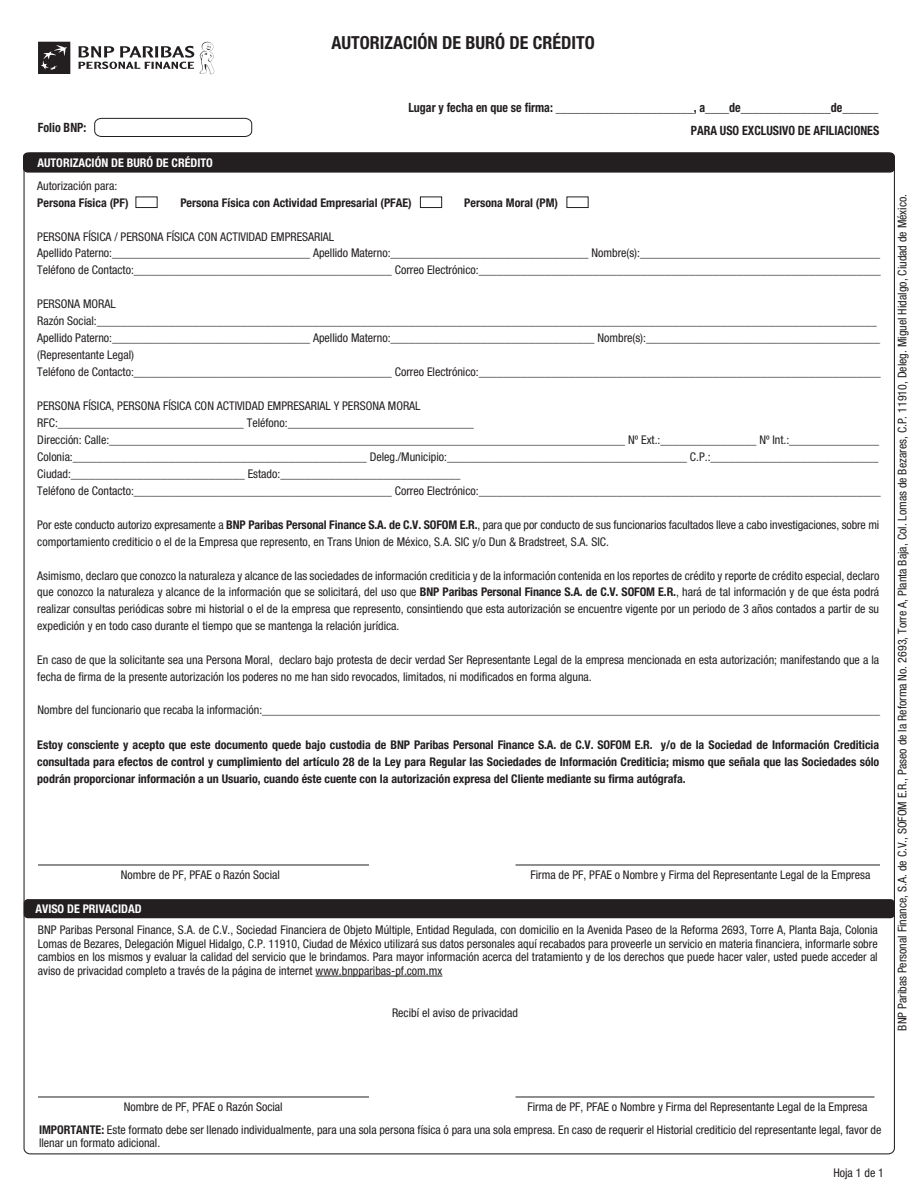
<style>
.page{position:relative;width:918px;height:1188px;background:#fff}
.page>*{position:absolute;margin:0;border:0;box-sizing:border-box;transform-origin:0 0}
.t1{font:700 condensed 18px "Helvetica Neue LT Std";color:#231f20}
.t2{font:700 condensed 12.9px "Helvetica Neue LT Std";color:#231f20;scale:.94 1}
.t3{font:condensed 12px/17px "Helvetica Neue LT Std";color:#231f20}
.t4{font:700 condensed 12px/17px "Helvetica Neue LT Std";color:#231f20;text-align:justify}
.t5{font:700 condensed 12px "Helvetica Neue LT Std";color:#fff}
.s1{font-weight:700}
</style>
<div class="page">
<div style="left:24px;top:153px;width:870px;height:19px;background:#231f20;border-radius:4px"></div>
<div style="left:23px;top:153px;width:872px;height:19px;border:1px solid #231f20;border-radius:4px"></div>
<div style="left:136px;top:197px;width:22px;height:11px;border:1px solid #231f20"></div>
<div style="left:420px;top:197px;width:22px;height:11px;border:1px solid #231f20"></div>
<div style="left:567px;top:197px;width:22px;height:11px;border:1px solid #231f20"></div>
<div style="left:24px;top:899px;width:871px;height:19px;background:#231f20;border-radius:4px"></div>
<hr style="left:316px;top:976px;width:126px;height:1px;background:#231f20">
<svg style="left:94px;top:118px;width:158px;height:19px"></svg>
<hr style="left:38px;top:865px;width:331px;height:1px;background:#231f20">
<hr style="left:516px;top:865px;width:364px;height:1px;background:#231f20">
<hr style="left:38px;top:1097px;width:331px;height:1px;background:#231f20">
<hr style="left:516px;top:1097px;width:359px;height:1px;background:#231f20">
<svg style="left:38px;top:42px;width:32px;height:32px"></svg>
<svg style="left:78px;top:41px;width:136px;height:33px"></svg>
<h1 class="t1" style="left:332px;top:31px;width:265px">AUTORIZACIÓN DE BURÓ DE CRÉDITO</h1>
<p class="t2" style="left:408px;top:100px;width:502px">Lugar y fecha en que se firma: _______________________, a____de_______________de______</p>
<p class="t2" style="left:38px;top:120px;width:53px">Folio BNP:</p>
<p class="t2" style="left:691px;top:122px;width:202px">PARA USO EXCLUSIVO DE AFILIACIONES</p>
<p class="t5" style="left:37px;top:156px;width:177px">AUTORIZACIÓN DE BURÓ DE CRÉDITO</p>
<p class="t3" style="left:37px;top:177px;width:81px">Autorización para:</p>
<p class="t4" style="left:37px;top:194px;width:93px">Persona Física (PF)</p>
<p class="t4" style="left:180px;top:194px;width:233px">Persona Física con Actividad Empresarial (PFAE)</p>
<p class="t4" style="left:464px;top:194px;width:95px">Persona Moral (PM)</p>
<p class="t3" style="left:37px;top:228px;width:845px">PERSONA FÍSICA / PERSONA FÍSICA CON ACTIVIDAD EMPRESARIAL<br>Apellido Paterno:_________________________________ Apellido Materno:_________________________________ Nombre(s):________________________________________<br>Teléfono de Contacto:___________________________________________ Correo Electrónico:___________________________________________________________________</p>
<p class="t3" style="left:37px;top:296px;width:845px">PERSONA MORAL<br>Razón Social:__________________________________________________________________________________________________________________________________ Apellido Paterno:_________________________________ Apellido Materno:__________________________________ Nombre(s):_______________________________________ (Representante Legal)<br>Teléfono de Contacto:___________________________________________ Correo Electrónico:___________________________________________________________________</p>
<p class="t3" style="left:37px;top:397px;width:845px">PERSONA FÍSICA, PERSONA FÍSICA CON ACTIVIDAD EMPRESARIAL Y PERSONA MORAL<br>RFC:_______________________________ Teléfono:_______________________________<br>Dirección: Calle:______________________________________________________________________________________ Nº Ext.:________________ Nº Int.:_______________ Colonia:_________________________________________________ Deleg./Municipio:________________________________________ C.P.:____________________________ Ciudad:_____________________________ Estado:______________________________<br>Teléfono de Contacto:___________________________________________ Correo Electrónico:___________________________________________________________________</p>
<p class="t3" style="left:37px;top:516px;width:844px">Por este conducto autorizo expresamente a <span class="s1">BNP Paribas Personal Finance S.A. de C.V. SOFOM E.R.</span>, para que por conducto de sus funcionarios facultados lleve a cabo investigaciones, sobre mi comportamiento crediticio o el de la Empresa que represento, en Trans Union de México, S.A. SIC y/o Dun &amp; Bradstreet, S.A. SIC.</p>
<p class="t3" style="left:37px;top:567px;width:844px;text-align:justify">Asimismo, declaro que conozco la naturaleza y alcance de las sociedades de información crediticia y de la información contenida en los reportes de crédito y reporte de crédito especial, declaro que conozco la naturaleza y alcance de la información que se solicitará, del uso que <span class="s1">BNP Paribas Personal Finance S.A. de C.V. SOFOM E.R.</span>, hará de tal información y de que ésta podrá realizar consultas periódicas sobre mi historial o el de la empresa que represento, consintiendo que esta autorización se encuentre vigente por un periodo de 3 años contados a partir de su expedición y en todo caso durante el tiempo que se mantenga la relación jurídica.</p>
<p class="t3" style="left:37px;top:651px;width:843px">En caso de que la solicitante sea una Persona Moral, declaro bajo protesta de decir verdad Ser Representante Legal de la empresa mencionada en esta autorización; manifestando que a la fecha de firma de la presente autorización los poderes no me han sido revocados, limitados, ni modificados en forma alguna.</p>
<p class="t3" style="left:38px;top:702px;width:844px">Nombre del funcionario que recaba la información:_______________________________________________________________________________________________________</p>
<p class="t4" style="left:37px;top:736px;width:844px">Estoy consciente y acepto que este documento quede bajo custodia de BNP Paribas Personal Finance S.A. de C.V. SOFOM E.R. y/o de la Sociedad de Información Crediticia consultada para efectos de control y cumplimiento del artículo 28 de la Ley para Regular las Sociedades de Información Crediticia; mismo que señala que las Sociedades sólo podrán proporcionar información a un Usuario, cuando éste cuente con la autorización expresa del Cliente mediante su firma autógrafa.</p>
<p class="t3" style="left:121px;top:866px;width:161px">Nombre de PF, PFAE o Razón Social</p>
<p class="t3" style="left:530px;top:866px;width:341px">Firma de PF, PFAE o Nombre y Firma del Representante Legal de la Empresa</p>
<p class="t5" style="left:35px;top:902px;width:108px">AVISO DE PRIVACIDAD</p>
<p class="t3" style="left:38px;top:923px;width:842px;line-height:13.5px;text-align:justify">BNP Paribas Personal Finance, S.A. de C.V., Sociedad Financiera de Objeto Múltiple, Entidad Regulada, con domicilio en la Avenida Paseo de la Reforma 2693, Torre A, Planta Baja, Colonia Lomas de Bezares, Delegación Miguel Hidalgo, C.P. 11910, Ciudad de México utilizará sus datos personales aquí recabados para proveerle un servicio en materia financiera, informarle sobre cambios en los mismos y evaluar la calidad del servicio que le brindamos. Para mayor información acerca del tratamiento y de los derechos que puede hacer valer, usted puede acceder al aviso de privacidad completo a través de la página de internet www.bnpparibas-pf.com.mx</p>
<p class="t3" style="left:392px;top:1004px;width:127px">Recibí el aviso de privacidad</p>
<p class="t3" style="left:894px;top:1031px;width:838px;rotate:-90deg">BNP Paribas Personal Finance, S.A. de C.V., SOFOM E.R., Paseo de la Reforma No. 2693, Torre A, Planta Baja, Col. Lomas de Bezares, C.P. 11910, Deleg. Miguel Hidalgo, Ciudad de México.</p>
<p class="t3" style="left:124px;top:1098px;width:161px">Nombre de PF, PFAE o Razón Social</p>
<p class="t3" style="left:528px;top:1098px;width:341px">Firma de PF, PFAE o Nombre y Firma del Representante Legal de la Empresa</p>
<p class="t3" style="left:39px;top:1123px;width:844px;line-height:13.5px"><span class="s1">IMPORTANTE:</span> Este formato debe ser llenado individualmente, para una sola persona física ó para una sola empresa. En caso de requerir el Historial crediticio del representante legal, favor de llenar un formato adicional.</p>
<p class="t3" style="left:833px;top:1164px;width:52px">Hoja 1 de 1</p>
</div>
